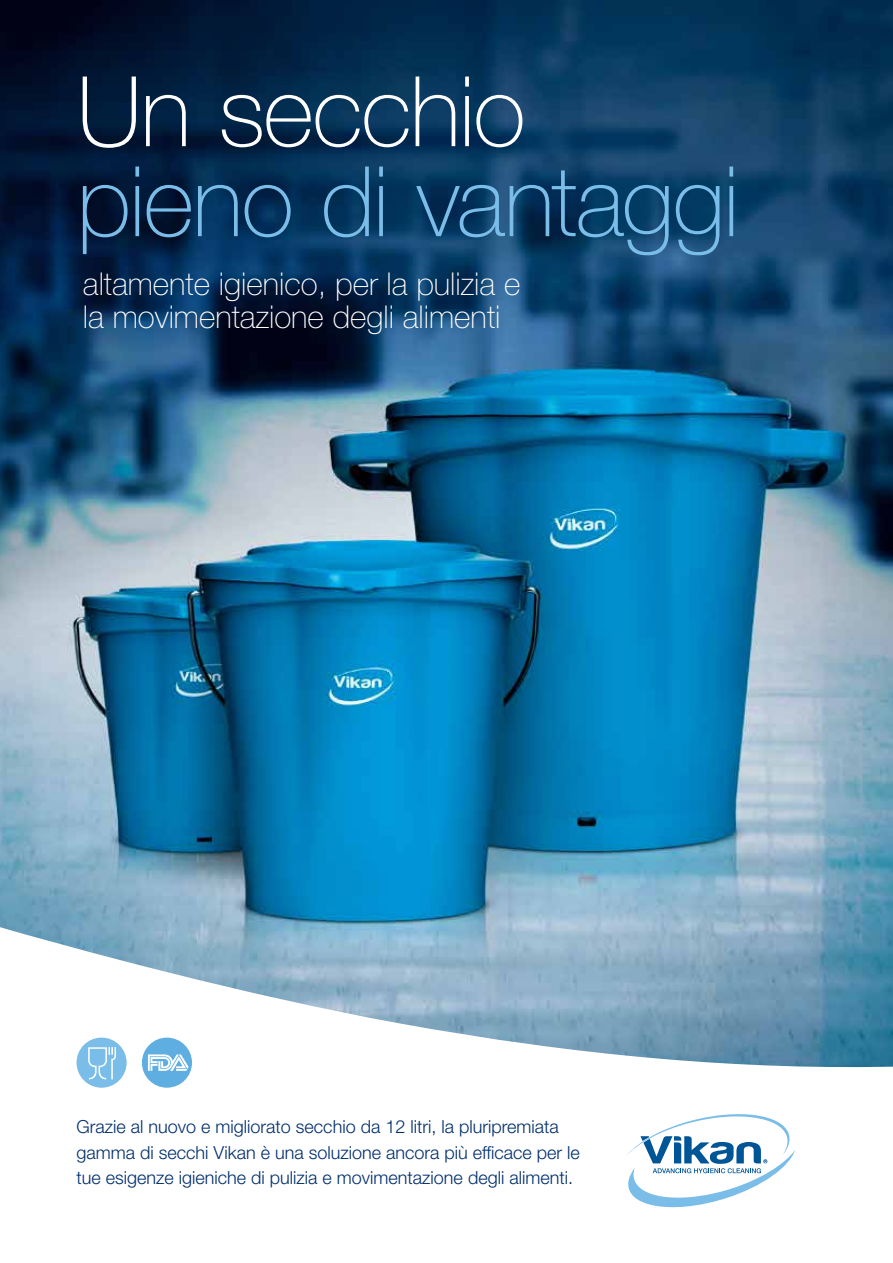
<style>
.page{position:relative;width:893px;height:1263px;background:#fff}
.page>*{position:absolute;margin:0;border:0;box-sizing:border-box;transform-origin:0 0}
.t1{font:100 97.5px "Helvetica Neue LT Std";letter-spacing:-.02em;color:#79bde8}
.t2{font:100 97.5px "Helvetica Neue LT Std";letter-spacing:-.02em;color:#fff}
.t3{font:100 31.5px/33px "Helvetica Neue LT Std";color:#fff}
.t4{font:300 18px/25.5px "Helvetica Neue LT Std";color:#002e6d}
</style>
<div class="page">
<img style="left:0;top:0;width:893px;height:923px">
<svg style="left:0;top:923px;width:893px;height:285px"></svg>
<svg style="left:625px;top:1114px;width:170px;height:93px"></svg>
<svg style="left:142px;top:1037px;width:50px;height:51px"></svg>
<svg style="left:77px;top:1037px;width:50px;height:51px"></svg>
<h1 class="t2" style="left:77px;top:56px;width:451px">Un secchio</h1>
<h1 class="t1" style="left:77px;top:146px;width:664px">pieno di vantaggi</h1>
<h2 class="t3" style="left:83px;top:267px;width:439px">altamente igienico, per la pulizia e la movimentazione degli alimenti</h2>
<p class="t4" style="left:77px;top:1114px;width:505px">Grazie al nuovo e migliorato secchio da 12 litri, la pluripremiata gamma di secchi Vikan è una soluzione ancora più efficace per le tue esigenze igieniche di pulizia e movimentazione degli alimenti.</p>
</div>
